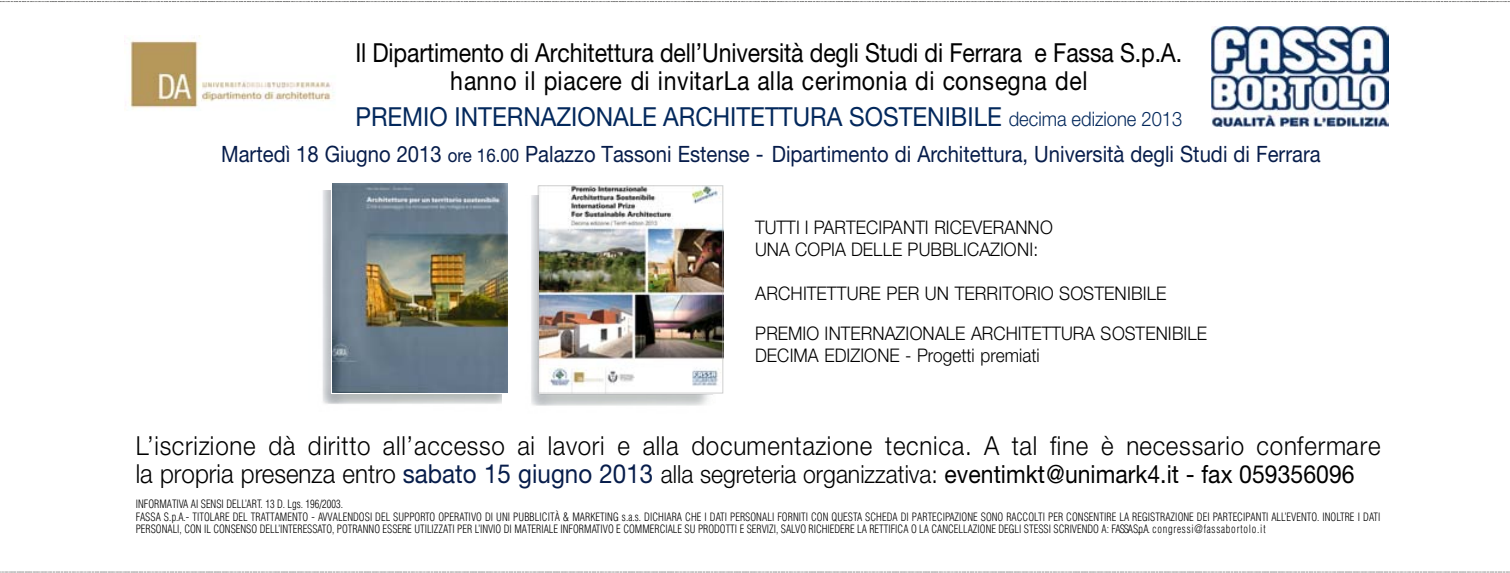
<style>
.page{position:relative;width:1510px;height:573px;background:#fff}
.page>*{position:absolute;margin:0;border:0;box-sizing:border-box;transform-origin:0 0}
.t1{font:26.25px/27.5px "Helvetica Neue";letter-spacing:-.005em;color:#000;text-align:center;scale:.88 1}
.t2{font:300 26.25px "Helvetica Neue";letter-spacing:.03em;color:#000;scale:.92 1}
.t3{font:26.25px "Helvetica Neue";color:#03285c;scale:.92 1}
.t4{font:25px "Helvetica Neue";color:#000;scale:.92 1}
.t5{font:22.5px "Helvetica Neue";color:#071d4b;scale:.9 1}
.t6{font:300 18.75px/22.2px "Helvetica Neue";color:#000;scale:.92 1}
.t7{font:300 18.75px/40.2px "Helvetica Neue";color:#000;scale:.93 1}
.t8{font:300 condensed 11.25px/12.5px "Helvetica";color:#000;scale:.92 1}
.s1{font-weight:300;font-size:20px}
.s2{font-size:18.75px}
.s3{font-weight:300;font-size:26.25px}
.s4{font-size:26.25px;color:#071d4b}
.s5{font-weight:300}
</style>
<div class="page">
<img style="left:531px;top:196px;width:184px;height:210px">
<svg style="left:0;top:571px;width:1510px;height:1px;background:#d3d3d2"></svg>
<svg style="left:0;top:1px;width:1510px;height:1px;background:#999998"></svg>
<img style="left:1211px;top:26px;width:178px;height:100px">
<img style="left:538px;top:185px;width:185px;height:208px">
<img style="left:124px;top:35px;width:211px;height:75px">
<img style="left:322px;top:191px;width:180px;height:213px">
<div style="left:331px;top:181px;width:177px;height:212px;background:linear-gradient(to right,#697d8c,#6f8093)"></div>
<img style="left:332px;top:184px;width:176px;height:208px">
<h1 class="t1" style="left:355px;top:42px;width:941px">Il Dipartimento di Architettura dell’Università degli Studi di Ferrara e Fassa S.p.A. hanno il piacere di invitarLa alla cerimonia di consegna del</h1>
<h1 class="t3" style="left:355px;top:107px;width:900px">PREMIO INTERNAZIONALE ARCHITETTURA SOSTENIBILE <span class="s1">decima edizione 2013</span></h1>
<h3 class="t5" style="left:221px;top:145px;width:1223px">Martedì 18 Giugno 2013 <span class="s2">ore 16.00</span> Palazzo Tassoni Estense - Dipartimento di Architettura, Università degli Studi di Ferrara</h3>
<h3 class="t6" style="left:755px;top:217px;width:325px">T U T T I I PA RT E C IPANTI RICEVERANNO<br>U N A C O P IA DELLE PUBBLICAZIONI:</h3>
<h3 class="t7" style="left:755px;top:274px;width:488px">ARCHITETTURE PER UN TERRITORIO SOSTENIBILE<br>PREMIO INTERNAZIONALE ARCHITETTURA SOSTENIBILE</h3>
<h3 class="t6" style="left:755px;top:346px;width:311px">DECIMA EDIZIONE - Progetti premiati</h3>
<h1 class="t2" style="left:136px;top:436px;width:1355px">L’iscrizione dà diritto all’accesso ai lavori e alla documentazione tecnica. A tal fine è necessario confermare</h1>
<h2 class="t4" style="left:136px;top:465px;width:1326px"><span class="s3">la propria presenza entro</span> <span class="s4">sabato 15 giugno 2013</span> <span class="s5">alla segreteria organizzativa:</span> eventimkt@unimark4.it - fax 059356096</h2>
<p class="t8" style="left:136px;top:498px;width:1355px">INFORMATIVA AI SENSI DELL’ART. 13 D. Lgs. 196/2003.<br>FASSA S.p.A.- TITOLARE DEL TRATTAMENTO - AVVALENDOSI DEL SUPPORTO OPERATIVO DI UNI PUBBLICITÀ &amp; MARKETING s.a.s. DICHIARA CHE I DATI PERSONALI FORNITI CON QUESTA SCHEDA DI PARTECIPAZIONE SONO RACCOLTI PER CONSENTIRE LA REGISTRAZIONE DEI PARTECIPANTI ALL’EVENTO. INOLTRE I DATI<br>PERSONALI, CON IL CONSENSO DELL’INTERESSATO, POTRANNO ESSERE UTILIZZATI PER L’INVIO DI MATERIALE INFORMATIVO E COMMERCIALE SU PRODOTTI E SERVIZI, SALVO RICHIEDERE LA RETTIFICA O LA CANCELLAZIONE DEGLI STESSI SCRIVENDO A: FASSA S.p.A. c o n g r e s s i @ f a s s a b o r t o l o . i t</p>
</div>
